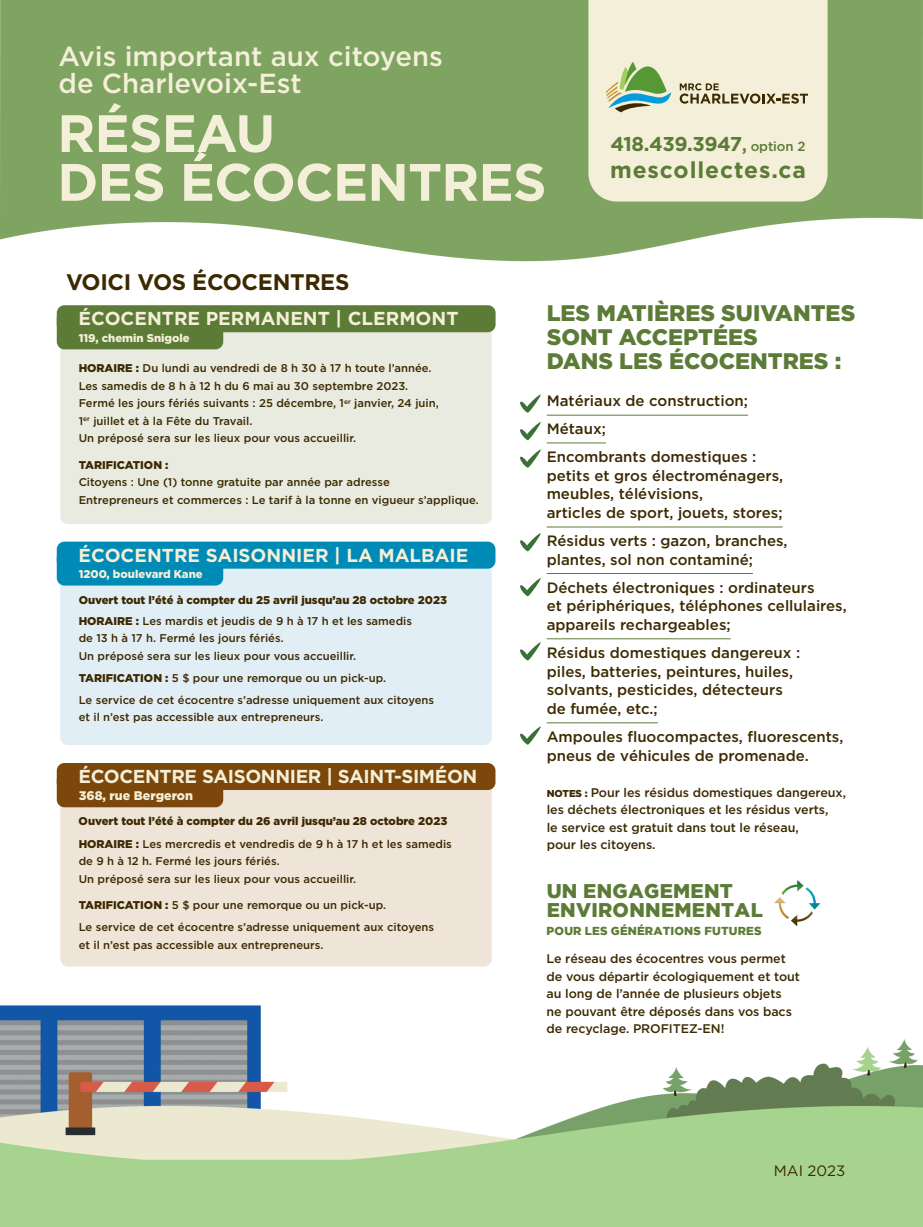
<style>
.page{position:relative;width:923px;height:1227px;background:#fff}
.page>*{position:absolute;margin:0;border:0;box-sizing:border-box;transform-origin:0 0}
.t1{font:700 52.5px/48.8px "Gotham HTF";letter-spacing:-.015em;color:#f4efd8}
.t2{font:500 27.5px/27.5px "Gotham";color:#f4efd8}
.t3{font:700 22.88px "Gotham HTF";letter-spacing:.04em;color:#5c7b37}
.t4{font:900 22.5px/23.8px "Gotham HTF";color:#5c7b37}
.t5{font:700 22.5px "Gotham HTF";letter-spacing:-.015em;color:#3c2900}
.t6{font:700 20px "Gotham HTF";letter-spacing:-.02em;color:#5c7b37}
.t7{font:900 19.75px "Gotham";letter-spacing:.015em;color:#5c7b37}
.t8{font:700 18.75px "Gotham HTF";color:#f4efd8}
.t9{font:700 18.75px "Gotham HTF";letter-spacing:-.02em;color:#f4efd8}
.t10{font:500 15px/18.8px "Gotham HTF";color:#3c2900}
.t11{font:15px "Gotham HTF";color:#3c2900}
.t12{font:500 12.5px/17.5px "Gotham HTF";letter-spacing:-.005em;color:#3c2900}
.t13{font:900 12.5px "Gotham HTF";color:#f4efd8}
.t14{font:900 11.5px "Gotham";letter-spacing:.015em;color:#5c7b37}
.t15{font:500 11.25px/17.5px "Gotham HTF";color:#3c2900}
.t16{font:900 11.25px "Gotham HTF";color:#3c2900}
.t17{font:900 11.25px "Gotham HTF";color:#f4efd8}
.s1{font-weight:500}
.s2{font-weight:500;font-size:13.25px}
.s3{font-weight:900}
.s4{font-weight:900;font-size:10px}
</style>
<div class="page">
<img style="left:0;top:0;width:922px;height:1226px">
<div style="left:60px;top:315px;width:432px;height:209px;background:#e9ebe1;border-radius:8px"></div>
<div style="left:588px;top:0;width:239px;height:201px;background:#f4efd8"></div>
<svg style="left:679px;top:83px;width:129px;height:21px"></svg>
<svg style="left:605px;top:62px;width:66px;height:50px"></svg>
<div style="left:57px;top:305px;width:438px;height:27px;background:#5c7b37;border-radius:8px"></div>
<hr style="left:546px;top:415px;width:202px;height:1px;background:#5c7b37">
<hr style="left:546px;top:442px;width:60px;height:1px;background:#5c7b37">
<hr style="left:546px;top:526px;width:236px;height:1px;background:#5c7b37">
<hr style="left:546px;top:573px;width:207px;height:1px;background:#5c7b37">
<hr style="left:546px;top:638px;width:184px;height:1px;background:#5c7b37">
<hr style="left:546px;top:722px;width:111px;height:1px;background:#5c7b37">
<div style="left:60px;top:551px;width:432px;height:194px;background:#e2eef5;border-radius:8px"></div>
<div style="left:57px;top:541px;width:438px;height:27px;background:#008ab6;border-radius:8px"></div>
<div style="left:57px;top:550px;width:166px;height:35px;background:#008ab6;border-radius:8px"></div>
<div style="left:60px;top:772px;width:432px;height:194px;background:#efe4d8;border-radius:8px"></div>
<div style="left:57px;top:763px;width:438px;height:27px;background:#7c470a;border-radius:8px"></div>
<div style="left:57px;top:772px;width:166px;height:35px;background:#7c470a;border-radius:8px"></div>
<div style="left:57px;top:311px;width:166px;height:38px;background:#5c7b37;border-radius:8px"></div>
<svg style="left:773px;top:879px;width:48px;height:48px"></svg>
<svg style="left:520px;top:394px;width:20px;height:18px"></svg>
<svg style="left:520px;top:422px;width:20px;height:18px"></svg>
<svg style="left:520px;top:449px;width:20px;height:18px"></svg>
<svg style="left:520px;top:533px;width:20px;height:18px"></svg>
<svg style="left:520px;top:578px;width:20px;height:18px"></svg>
<svg style="left:520px;top:642px;width:20px;height:18px"></svg>
<svg style="left:520px;top:726px;width:20px;height:18px"></svg>
<p class="t2" style="left:59px;top:42px;width:386px">Avis important aux citoyens de Charlevoix-Est</p>
<p class="t1" style="left:57px;top:114px;width:490px">RÉSEAU<br>DES ÉCOCENTRES</p>
<p class="t5" style="left:66px;top:274px;width:285px">VOICI VOS ÉCOCENTRES</p>
<p class="t6" style="left:610px;top:136px;width:196px">418.439.3947<span class="s1">,</span> <span class="s2">option 2</span></p>
<p class="t3" style="left:610px;top:162px;width:197px">mescollectes.ca</p>
<p class="t8" style="left:79px;top:312px;width:381px">ÉCOCENTRE PERMANENT | CLERMONT</p>
<p class="t17" style="left:79px;top:333px;width:113px">119, chemin Snigole</p>
<p class="t15" style="left:79px;top:360px;width:354px"><span class="s3">HORAIRE :</span> Du lundi au vendredi de 8 h 30 à 17 h toute l’année.</p>
<p class="t15" style="left:79px;top:378px;width:361px">Les samedis de 8 h à 12 h du 6 mai au 30 septembre 2023.<br>Fermé les jours fériés suivants : 25 décembre, 1<sup>er</sup> janvier, 24 juin,<br>1<sup>er</sup> juillet et à la Fête du Travail.</p>
<p class="t15" style="left:79px;top:430px;width:279px">Un préposé sera sur les lieux pour vous accueillir.</p>
<p class="t16" style="left:79px;top:460px;width:91px">TARIFICATION :</p>
<p class="t15" style="left:79px;top:474px;width:313px">Citoyens : Une (1) tonne gratuite par année par adresse</p>
<p class="t15" style="left:79px;top:492px;width:402px">Entrepreneurs et commerces : Le tarif à la tonne en vigueur s’applique.</p>
<p class="t8" style="left:79px;top:548px;width:391px">ÉCOCENTRE SAISONNIER | LA MALBAIE</p>
<p class="t17" style="left:79px;top:569px;width:125px">1200, boulevard Kane</p>
<p class="t16" style="left:79px;top:595px;width:370px">Ouvert tout l’été à compter du 25 avril jusqu’au 28 octobre 2023</p>
<p class="t15" style="left:79px;top:613px;width:335px"><span class="s3">HORAIRE :</span> Les mardis et jeudis de 9 h à 17 h et les samedis de 13 h à 17 h. Fermé les jours fériés.</p>
<p class="t15" style="left:79px;top:648px;width:279px">Un préposé sera sur les lieux pour vous accueillir.</p>
<p class="t15" style="left:79px;top:670px;width:309px"><span class="s3">TARIFICATION :</span> 5 $ pour une remorque ou un pick-up.</p>
<p class="t15" style="left:79px;top:692px;width:357px">Le service de cet écocentre s’adresse uniquement aux citoyens</p>
<p class="t15" style="left:79px;top:709px;width:246px">et il n’est pas accessible aux entrepreneurs.</p>
<p class="t9" style="left:79px;top:769px;width:400px">ÉCOCENTRE SAISONNIER | SAINT-SIMÉON</p>
<p class="t13" style="left:79px;top:791px;width:116px">368, rue Bergeron</p>
<p class="t16" style="left:79px;top:816px;width:370px">Ouvert tout l’été à compter du 26 avril jusqu’au 28 octobre 2023</p>
<p class="t15" style="left:79px;top:835px;width:375px"><span class="s3">HORAIRE :</span> Les mercredis et vendredis de 9 h à 17 h et les samedis de 9 h à 12 h. Fermé les jours fériés.</p>
<p class="t15" style="left:79px;top:870px;width:279px">Un préposé sera sur les lieux pour vous accueillir.</p>
<p class="t15" style="left:79px;top:897px;width:309px"><span class="s3">TARIFICATION :</span> 5 $ pour une remorque ou un pick-up.</p>
<p class="t15" style="left:79px;top:919px;width:357px">Le service de cet écocentre s’adresse uniquement aux citoyens</p>
<p class="t15" style="left:79px;top:936px;width:246px">et il n’est pas accessible aux entrepreneurs.</p>
<p class="t4" style="left:546px;top:303px;width:310px">LES MATIÈRES SUIVANTES<br>SONT ACCEPTÉES<br>DANS LES ÉCOCENTRES :</p>
<p class="t10" style="left:546px;top:393px;width:203px">Matériaux de construction;</p>
<p class="t10" style="left:546px;top:420px;width:61px">Métaux;</p>
<p class="t10" style="left:546px;top:448px;width:238px">Encombrants domestiques : petits et gros électroménagers, meubles, télévisions,<br>articles de sport, jouets, stores;</p>
<p class="t10" style="left:546px;top:532px;width:242px">Résidus verts : gazon, branches, plantes, sol non contaminé;</p>
<p class="t10" style="left:546px;top:579px;width:301px">Déchets électroniques : ordinateurs<br>et périphériques, téléphones cellulaires, appareils rechargeables;</p>
<p class="t10" style="left:546px;top:644px;width:255px">Résidus domestiques dangereux : piles, batteries, peintures, huiles, solvants, pesticides, détecteurs de fumée, etc.;</p>
<p class="t10" style="left:546px;top:728px;width:298px">Ampoules fluocompactes, fluorescents, pneus de véhicules de promenade.</p>
<p class="t12" style="left:546px;top:784px;width:301px"><span class="s4">NOTES :</span> Pour les résidus domestiques dangereux, les déchets électroniques et les résidus verts,<br>le service est gratuit dans tout le réseau,<br>pour les citoyens.</p>
<p class="t7" style="left:546px;top:883px;width:188px">UN ENGAGEMENT</p>
<p class="t7" style="left:546px;top:902px;width:218px">ENVIRONNEMENTAL</p>
<p class="t14" style="left:546px;top:926px;width:216px">POUR LES GÉNÉRATIONS FUTURES</p>
<p class="t12" style="left:546px;top:950px;width:241px">Le réseau des écocentres vous permet</p>
<p class="t12" style="left:546px;top:968px;width:255px">de vous départir écologiquement et tout</p>
<p class="t12" style="left:546px;top:985px;width:236px">au long de l’année de plusieurs objets</p>
<p class="t12" style="left:546px;top:1003px;width:247px">ne pouvant être déposés dans vos bacs</p>
<p class="t12" style="left:546px;top:1020px;width:179px">de recyclage. PROFITEZ-EN!</p>
<p class="t11" style="left:773px;top:1165px;width:73px">MAI 2023</p>
</div>
